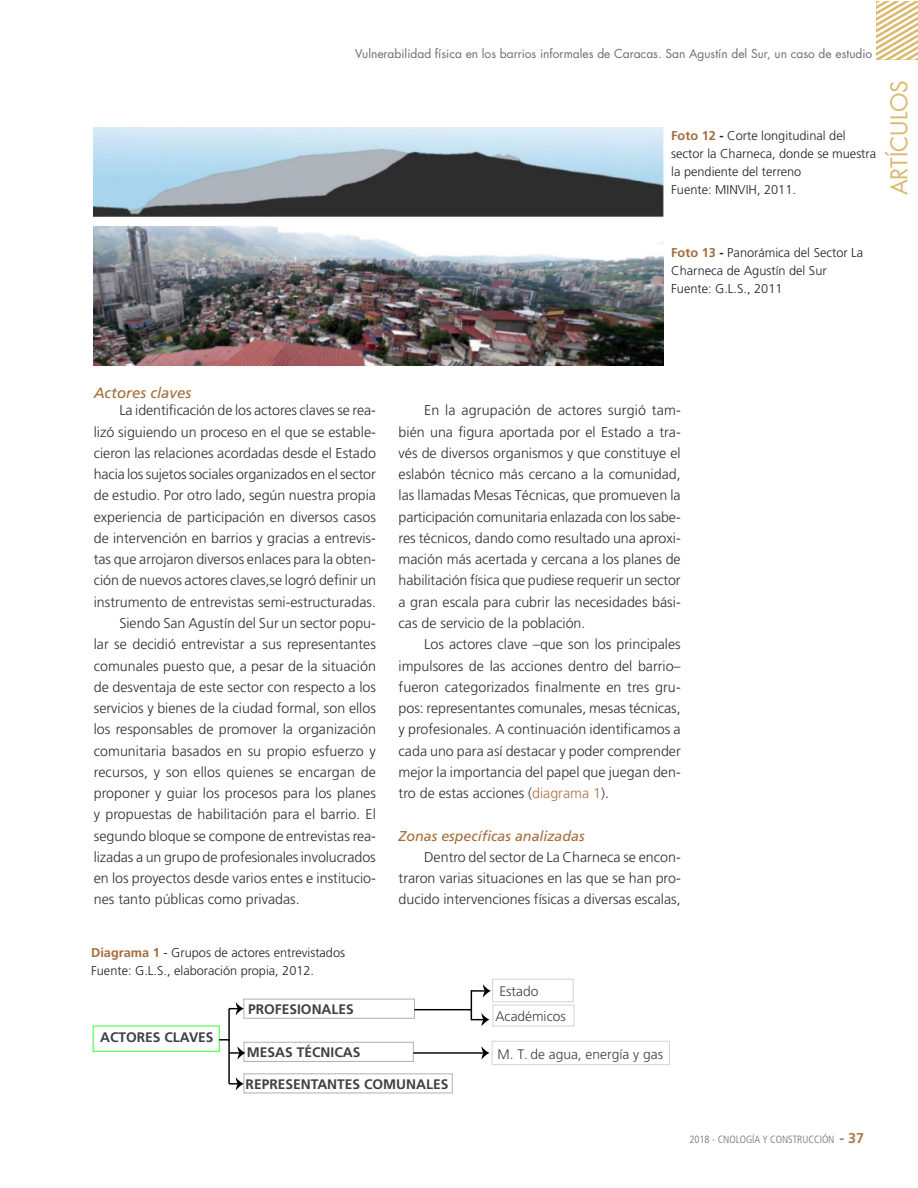
<style>
.page{position:relative;width:918px;height:1188px;background:#fff}
.page>*{position:absolute;margin:0;border:0;box-sizing:border-box;transform-origin:0 0}
.t1{font:22.5px "Futura";color:#dbb96f}
.SUBSUBTITULO_MANCHA{font:italic 15px "Frutiger";color:#a46d3c}
.Mancha{font:300 14.25px/21.3px "Frutiger";color:#312f30;text-align:justify}
.SUBSUBSUBTITULO_MANC{font:italic 14.25px "Frutiger";color:#a46d3c}
.t2{font:700 13.8px "Frutiger";color:#404040}
.t3{font:300 13.8px/25.7px "Frutiger";color:#404040}
.REFERENCIAS_CUADROS{font:300 12.75px/18px "Frutiger";color:#231f20}
.Cabezales{font:12px "Futura";color:#6c6d70}
.t4{font:300 condensed 10.5px "Frutiger";color:#6c6d70}
.s1{font-weight:700;color:#a46d3c}
.s2{font-weight:700}
.s3{color:#a87545}
.s4{font-weight:700;font-stretch:normal;font-size:14.25px;color:#ad7c4f}
</style>
<div class="page">
<svg style="left:876px;top:1px;width:42px;height:59px"></svg>
<img style="left:94px;top:128px;width:570px;height:89px">
<img style="left:94px;top:226px;width:570px;height:139px">
<div style="left:93px;top:1026px;width:127px;height:26px;border:1px solid #3f3"></div>
<div style="left:244px;top:1042px;width:170px;height:20px;border:1px solid #adb0b3"></div>
<div style="left:244px;top:1073px;width:209px;height:20px;border:1px solid #adb0b3"></div>
<div style="left:492px;top:979px;width:82px;height:23px;border:1px solid #d4d4d6"></div>
<div style="left:493px;top:1005px;width:81px;height:21px;border:1px solid #d4d4d6"></div>
<div style="left:492px;top:1041px;width:178px;height:24px;border:1px solid #d4d4d6"></div>
<div style="left:244px;top:999px;width:171px;height:20px;border:1px solid #adb0b3"></div>
<hr style="left:228px;top:1009px;width:2px;height:75px;background:#000">
<svg style="left:229px;top:1002px;width:15px;height:13px"></svg>
<svg style="left:229px;top:1077px;width:15px;height:13px"></svg>
<svg style="left:219px;top:1039px;width:27px;height:21px"></svg>
<hr style="left:414px;top:1009px;width:57px;height:1px;background:#000">
<svg style="left:471px;top:984px;width:20px;height:42px"></svg>
<hr style="left:413px;top:1052px;width:71px;height:2px;background:#000">
<svg style="left:482px;top:1047px;width:8px;height:12px"></svg>
<p class="Cabezales" style="left:355px;top:46px;width:519px">Vulnerabilidad física en los barrios informales de Caracas. San Agustín del Sur, un caso de estudio</p>
<p class="REFERENCIAS_CUADROS" style="left:671px;top:126px;width:206px"><span class="s1">Foto 12</span> <span class="s2">-</span> Corte longitudinal del sector la Charneca, donde se muestra la pendiente del terreno</p>
<p class="REFERENCIAS_CUADROS" style="left:671px;top:180px;width:126px">Fuente: MINVIH, 2011.</p>
<h1 class="t1" style="left:885px;top:195px;width:117px;rotate:-90deg">ARTÍCULOS</h1>
<p class="REFERENCIAS_CUADROS" style="left:671px;top:243px;width:193px"><span class="s1">Foto 13</span> <span class="s2">-</span> Panorámica del Sector La<br>Charneca de Agustín del Sur</p>
<p class="REFERENCIAS_CUADROS" style="left:671px;top:279px;width:113px">Fuente: G.L.S., 2011</p>
<p class="SUBSUBTITULO_MANCHA" style="left:94px;top:384px;width:99px">Actores claves</p>
<p class="Mancha" style="left:94px;top:400px;width:284px;text-indent:26px">La identificación de los actores claves se rea&shy;lizó siguiendo un proceso en el que se estable&shy;cieron las relaciones acordadas desde el Estado hacia los sujetos sociales organizados en el sector de estudio. Por otro lado, según nuestra propia experiencia de participación en diversos casos de intervención en barrios y gracias a entrevis&shy;tas que arrojaron diversos enlaces para la obten&shy;ción de nuevos actores claves,se logró definir un instrumento de entrevistas semi-estructuradas.</p>
<p class="Mancha" style="left:94px;top:612px;width:284px;text-indent:26px">Siendo San Agustín del Sur un sector popu&shy;lar se decidió entrevistar a sus representantes comunales puesto que, a pesar de la situación de desventaja de este sector con respecto a los servicios y bienes de la ciudad formal, son ellos los responsables de promover la organización comunitaria basados en su propio esfuerzo y recursos, y son ellos quienes se encargan de proponer y guiar los procesos para los planes y propuestas de habilitación para el barrio. El segundo bloque se compone de entrevistas rea&shy;lizadas a un grupo de profesionales involucrados en los proyectos desde varios entes e institucio&shy;nes tanto públicas como privadas.</p>
<p class="REFERENCIAS_CUADROS" style="left:91px;top:943px;width:255px"><span class="s1">Diagrama 1</span> - Grupos de actores entrevistados</p>
<p class="REFERENCIAS_CUADROS" style="left:91px;top:961px;width:224px">Fuente: G.L.S., elaboración propia, 2012.</p>
<p class="Mancha" style="left:399px;top:400px;width:284px;text-indent:26px">En la agrupación de actores surgió tam&shy;bién una figura aportada por el Estado a tra&shy;vés de diversos organismos y que constituye el eslabón técnico más cercano a la comunidad, las llamadas Mesas Técnicas, que promueven la participación comunitaria enlazada con los sabe&shy;res técnicos, dando como resultado una aproxi&shy;mación más acertada y cercana a los planes de habilitación física que pudiese requerir un sector a gran escala para cubrir las necesidades bási&shy;cas de servicio de la población.</p>
<p class="Mancha" style="left:399px;top:634px;width:284px;text-indent:26px">Los actores clave –que son los principales impulsores de las acciones dentro del barrio– fueron categorizados finalmente en tres gru&shy;pos: representantes comunales, mesas técnicas, y profesionales. A continuación identificamos a cada uno para así destacar y poder comprender mejor la importancia del papel que juegan den&shy;tro de estas acciones (<span class="s3">diagrama 1</span>).</p>
<p class="SUBSUBSUBTITULO_MANC" style="left:399px;top:827px;width:188px">Zonas específicas analizadas</p>
<p class="Mancha" style="left:399px;top:846px;width:284px;text-indent:26px">Dentro del sector de La Charneca se encon&shy;traron varias situaciones en las que se han pro&shy;ducido intervenciones físicas a diversas escalas,</p>
<p class="t2" style="left:100px;top:1029px;width:115px">ACTORES CLAVES</p>
<p class="t2" style="left:248px;top:1001px;width:107px">PROFESIONALES</p>
<p class="t2" style="left:247px;top:1044px;width:115px">MESAS TÉCNICAS</p>
<p class="t2" style="left:246px;top:1076px;width:204px">REPRESENTANTES COMUNALES</p>
<p class="t3" style="left:495px;top:978px;width:72px">Estado<br>Académicos</p>
<p class="t3" style="left:497px;top:1041px;width:167px">M. T. de agua, energía y gas</p>
<p class="t4" style="left:689px;top:1133px;width:176px">2018 - CNOLOGÍA Y CONSTRUCCIÓN <span class="s4">- 37</span></p>
</div>
